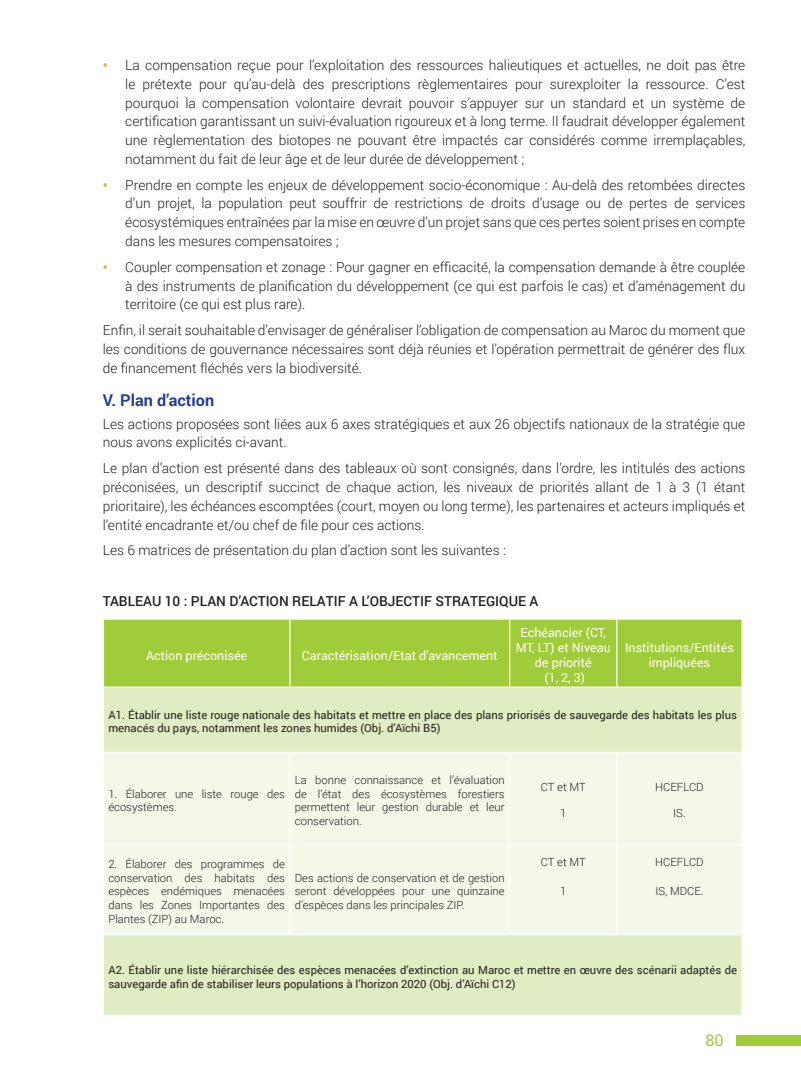
<style>
.page{position:relative;width:801px;height:1074px;background:#fff}
.page>*{position:absolute;margin:0;border:0;box-sizing:border-box;transform-origin:0 0}
.titre_bleu{font:700 16.25px "Roboto";color:#253f8e}
.pus_blanche{font:16.25px "Roboto";color:#a1cc3a}
.Pus_vert{font:300 13.75px/18.8px "Roboto";color:#231f20;text-align:justify}
.text_normal{font:300 13.75px/18.8px "Roboto";color:#231f20;text-align:justify}
.text_normal-2{font:500 13.75px "Roboto";color:#231f20}
.t1{font:12.5px/15px "Roboto";color:#fff;text-align:center}
.t2{font:300 11.25px/13.5px "Roboto";color:#231f20;text-align:justify}
.t3{font:11.25px/13.5px "Roboto";color:#231f20}
.s1{font-weight:700;color:#eaae3a}
</style>
<div class="page">
<div style="left:790px;top:1035px;width:11px;height:10px;background:#a1cc3a"></div>
<div style="left:104px;top:619px;width:637px;height:67px;background:#a1cc3a"></div>
<div style="left:104px;top:688px;width:637px;height:326px;background:#e0ecc1"></div>
<div style="left:104px;top:753px;width:637px;height:181px;background:#f3f8e8"></div>
<hr style="left:289px;top:619px;width:1px;height:67px;background:#fff">
<hr style="left:509px;top:619px;width:1px;height:67px;background:#fff">
<hr style="left:616px;top:619px;width:1px;height:67px;background:#fff">
<hr style="left:103px;top:752px;width:187px;height:1px;background:#fff">
<hr style="left:289px;top:753px;width:1px;height:91px;background:#fff">
<hr style="left:290px;top:752px;width:220px;height:1px;background:#fff">
<hr style="left:509px;top:753px;width:1px;height:91px;background:#fff">
<hr style="left:510px;top:752px;width:107px;height:1px;background:#fff">
<hr style="left:616px;top:753px;width:1px;height:91px;background:#fff">
<hr style="left:617px;top:752px;width:126px;height:1px;background:#fff">
<hr style="left:103px;top:844px;width:187px;height:1px;background:#fff">
<hr style="left:289px;top:845px;width:1px;height:89px;background:#fff">
<hr style="left:290px;top:844px;width:220px;height:1px;background:#fff">
<hr style="left:509px;top:845px;width:1px;height:89px;background:#fff">
<hr style="left:510px;top:844px;width:107px;height:1px;background:#fff">
<hr style="left:616px;top:845px;width:1px;height:89px;background:#fff">
<hr style="left:617px;top:844px;width:126px;height:1px;background:#fff">
<hr style="left:103px;top:934px;width:187px;height:1px;background:#fff">
<hr style="left:290px;top:934px;width:220px;height:1px;background:#fff">
<hr style="left:510px;top:934px;width:107px;height:1px;background:#fff">
<hr style="left:617px;top:934px;width:126px;height:1px;background:#fff">
<div style="left:735px;top:1035px;width:55px;height:10px;background:#a1cc3a"></div>
<p class="Pus_vert" style="left:125px;top:55px;width:621px;text-indent:-22px"><span class="s1">•</span> La compensation reçue pour l’exploitation des ressources halieutiques et actuelles, ne doit pas être le prétexte pour qu’au-delà des prescriptions règlementaires pour surexploiter la ressource. C’est pourquoi la compensation volontaire devrait pouvoir s’appuyer sur un standard et un système de certification garantissant un suivi-évaluation rigoureux et à long terme. Il faudrait développer également une règlementation des biotopes ne pouvant être impactés car considérés comme irremplaçables, notamment du fait de leur âge et de leur durée de développement ;</p>
<p class="Pus_vert" style="left:125px;top:175px;width:621px;text-indent:-22px"><span class="s1">•</span> Prendre en compte les enjeux de développement socio-économique : Au-delà des retombées directes d’un projet, la population peut souffrir de restrictions de droits d’usage ou de pertes de services écosystémiques entraînées par la mise en œuvre d’un projet sans que ces pertes soient prises en compte dans les mesures compensatoires ;</p>
<p class="Pus_vert" style="left:125px;top:257px;width:621px;text-indent:-22px"><span class="s1">•</span> Coupler compensation et zonage : Pour gagner en efficacité, la compensation demande à être couplée à des instruments de planification du développement (ce qui est parfois le cas) et d’aménagement du territoire (ce qui est plus rare).</p>
<p class="text_normal" style="left:103px;top:320px;width:644px">Enfin, il serait souhaitable d’envisager de généraliser l’obligation de compensation au Maroc du moment que les conditions de gouvernance nécessaires sont déjà réunies et l’opération permettrait de générer des flux de financement fléchés vers la biodiversité.</p>
<p class="titre_bleu" style="left:103px;top:389px;width:113px">V. Plan d’action</p>
<p class="text_normal" style="left:103px;top:414px;width:644px">Les actions proposées sont liées aux 6 axes stratégiques et aux 26 objectifs nationaux de la stratégie que nous avons explicités ci-avant.</p>
<p class="text_normal" style="left:103px;top:458px;width:644px">Le plan d’action est présenté dans des tableaux où sont consignés, dans l’ordre, les intitulés des actions préconisées, un descriptif succinct de chaque action, les niveaux de priorités allant de 1 à 3 (1 étant prioritaire), les échéances escomptées (court, moyen ou long terme), les partenaires et acteurs impliqués et l’entité encadrante et/ou chef de file pour ces actions.</p>
<p class="text_normal" style="left:103px;top:540px;width:405px">Les 6 matrices de présentation du plan d’action sont les suivantes :</p>
<p class="text_normal-2" style="left:103px;top:592px;width:437px">TABLEAU 10 : PLAN D’ACTION RELATIF A L’OBJECTIF STRATEGIQUE A</p>
<p class="t1" style="left:516px;top:625px;width:97px">Echéancier (CT,<br>MT, LT) et Niveau de priorité</p>
<p class="t1" style="left:544px;top:670px;width:42px">(1, 2, 3)</p>
<p class="t1" style="left:625px;top:640px;width:110px">Institutions/Entités impliquées</p>
<p class="t3" style="left:108px;top:708px;width:630px">A1. Établir une liste rouge nationale des habitats et mettre en place des plans priorisés de sauvegarde des habitats les plus menacés du pays, notamment les zones humides (Obj. d’Aïchi B5)</p>
<p class="t1" style="left:146px;top:647px;width:103px">Action préconisée</p>
<p class="t1" style="left:302px;top:647px;width:197px">Caractérisation/Etat d’avancement</p>
<p class="t2" style="left:108px;top:786px;width:178px">1. Élaborer une liste rouge des écosystèmes.</p>
<p class="t2" style="left:295px;top:773px;width:211px">La bonne connaissance et l’évaluation de l’état des écosystèmes forestiers permettent leur gestion durable et leur conservation.</p>
<p class="t2" style="left:541px;top:780px;width:46px">CT et MT</p>
<p class="t2" style="left:560px;top:806px;width:8px">1</p>
<p class="t2" style="left:108px;top:857px;width:178px">2. Élaborer des programmes de conservation des habitats des espèces endémiques menacées dans les Zones Importantes des Plantes (ZIP) au Maroc.</p>
<p class="t2" style="left:295px;top:871px;width:211px">Des actions de conservation et de gestion seront développées pour une quinzaine d’espèces dans les principales ZIP.</p>
<p class="t2" style="left:541px;top:855px;width:46px">CT et MT</p>
<p class="t2" style="left:560px;top:884px;width:8px">1</p>
<p class="t2" style="left:655px;top:780px;width:50px">HCEFLCD</p>
<p class="t2" style="left:673px;top:806px;width:14px">IS.</p>
<p class="t2" style="left:655px;top:855px;width:50px">HCEFLCD</p>
<p class="t2" style="left:655px;top:884px;width:50px">IS, MDCE.</p>
<p class="t3" style="left:108px;top:963px;width:630px">A2. Établir une liste hiérarchisée des espèces menacées d’extinction au Maroc et mettre en œuvre des scénarii adaptés de sauvegarde afin de stabiliser leurs populations à l’horizon 2020 (Obj. d’Aïchi C12)</p>
<p class="pus_blanche" style="left:705px;top:1029px;width:20px">80</p>
</div>
